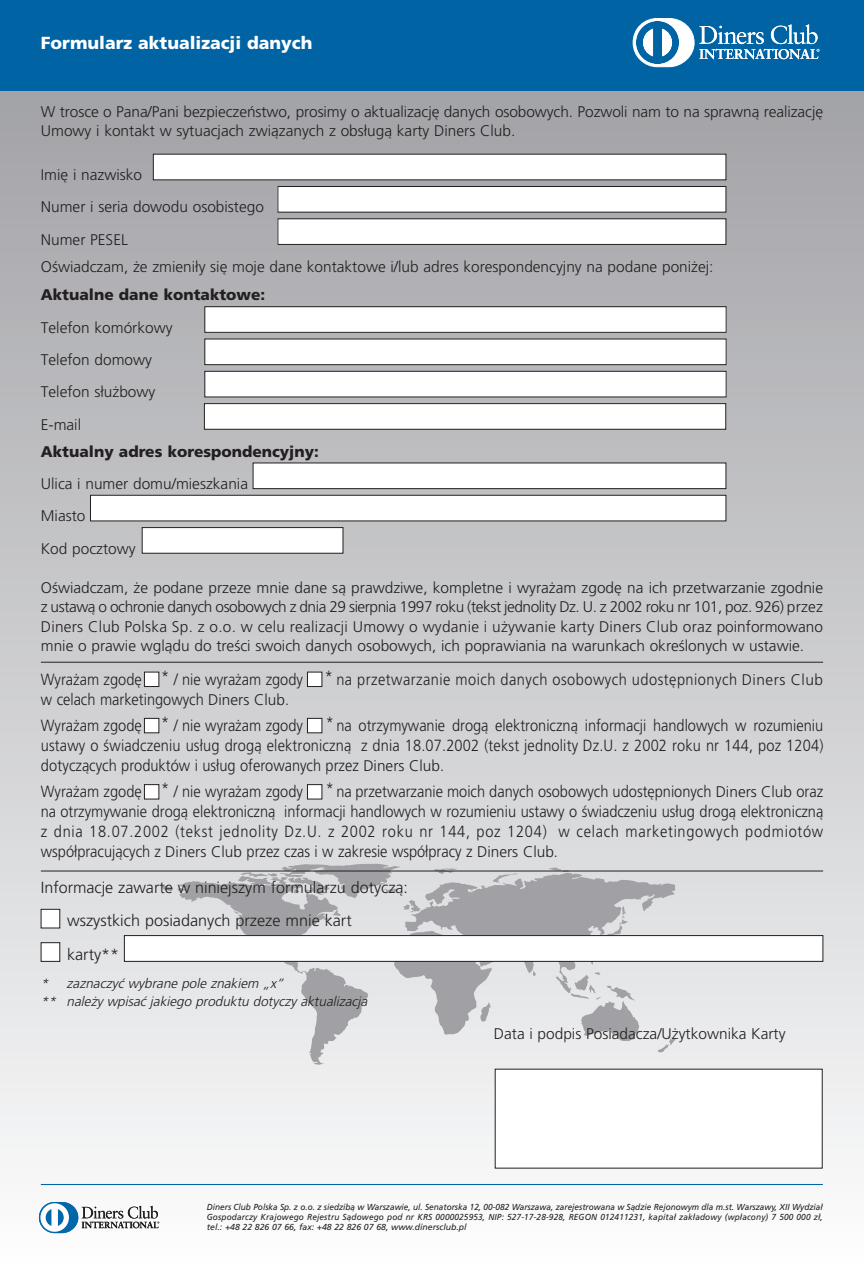
<style>
.page{position:relative;width:864px;height:1263px;background:#fff}
.page>*{position:absolute;margin:0;border:0;box-sizing:border-box;transform-origin:0 0}
.t1{font:900 17.55px "Frutiger CE";color:#fff}
.t2{font:300 16.2px/20px "Frutiger CE";color:#231f20;text-align:justify;scale:.9 1}
.t3{font:300 16.2px "Frutiger CE";letter-spacing:.035em;color:#231f20;scale:.9 1}
.t4{font:300 16.2px/33.5px "Frutiger CE";color:#231f20}
.t5{font:300 16.05px "Frutiger CE";color:#231f20}
.t6{font:300 15.45px/32.2px "Frutiger CE";color:#231f20}
.t7{font:900 15.45px "Frutiger CE";color:#231f20}
.t8{font:italic 300 13.5px/17.7px "Frutiger CE";color:#231f20}
.t9{font:italic 8.7px/9.8px "Frutiger CE";color:#231f20;text-align:justify;scale:.95 1}
.s1{font-size:15.45px}
</style>
<div class="page">
<div style="left:0;top:89px;width:863px;height:1174px;background:linear-gradient(to bottom,#a1a1a5,#fbfbfc)"></div>
<div style="left:0;top:0;width:863px;height:91px;background:#0063a4"></div>
<svg style="left:39px;top:1202px;width:120px;height:31px"></svg>
<hr style="left:41px;top:1184px;width:781px;height:1px;background:#0063a4">
<svg style="left:632px;top:18px;width:187px;height:49px"></svg>
<svg style="left:162px;top:864px;width:513px;height:201px;background:#cfd0d2"></svg>
<hr style="left:41px;top:662px;width:781px;height:1px;background:#231f20">
<hr style="left:41px;top:871px;width:781px;height:1px;background:#231f20">
<div style="left:307px;top:672px;width:15px;height:14px;background:#fff"></div>
<div style="left:307px;top:672px;width:15px;height:15px;border:1px solid #231f20"></div>
<div style="left:307px;top:785px;width:15px;height:14px;background:#fff"></div>
<div style="left:307px;top:784px;width:15px;height:15px;border:1px solid #231f20"></div>
<div style="left:144px;top:785px;width:15px;height:14px;background:#fff"></div>
<div style="left:144px;top:784px;width:15px;height:15px;border:1px solid #231f20"></div>
<div style="left:307px;top:718px;width:15px;height:15px;background:#fff"></div>
<div style="left:307px;top:718px;width:15px;height:15px;border:1px solid #231f20"></div>
<div style="left:144px;top:718px;width:15px;height:15px;background:#fff"></div>
<div style="left:144px;top:718px;width:15px;height:15px;border:1px solid #231f20"></div>
<div style="left:124px;top:935px;width:698px;height:26px;background:#fff"></div>
<div style="left:124px;top:935px;width:698px;height:26px;border:1px solid #231f20"></div>
<div style="left:41px;top:943px;width:19px;height:18px;background:#fff"></div>
<div style="left:41px;top:942px;width:19px;height:19px;border:1px solid #231f20"></div>
<div style="left:41px;top:909px;width:19px;height:19px;background:#fff"></div>
<div style="left:41px;top:909px;width:19px;height:19px;border:1px solid #231f20"></div>
<div style="left:144px;top:672px;width:15px;height:14px;background:#fff"></div>
<div style="left:144px;top:672px;width:15px;height:15px;border:1px solid #231f20"></div>
<div style="left:278px;top:219px;width:447px;height:25px;background:#fff"></div>
<div style="left:277px;top:218px;width:449px;height:27px;border:1px solid #231f20"></div>
<div style="left:278px;top:186px;width:447px;height:26px;background:#fff"></div>
<div style="left:277px;top:186px;width:449px;height:26px;border:1px solid #231f20"></div>
<div style="left:153px;top:154px;width:572px;height:26px;background:#fff"></div>
<div style="left:142px;top:528px;width:201px;height:25px;background:#fff"></div>
<div style="left:142px;top:527px;width:201px;height:26px;border:1px solid #231f20"></div>
<div style="left:90px;top:495px;width:635px;height:26px;background:#fff"></div>
<div style="left:90px;top:495px;width:636px;height:26px;border:1px solid #231f20"></div>
<div style="left:253px;top:463px;width:472px;height:26px;background:#fff"></div>
<div style="left:253px;top:463px;width:473px;height:26px;border:1px solid #231f20"></div>
<div style="left:205px;top:307px;width:520px;height:25px;background:#fff"></div>
<div style="left:204px;top:306px;width:522px;height:27px;border:1px solid #231f20"></div>
<div style="left:205px;top:339px;width:520px;height:26px;background:#fff"></div>
<div style="left:204px;top:339px;width:522px;height:26px;border:1px solid #231f20"></div>
<div style="left:205px;top:371px;width:520px;height:26px;background:#fff"></div>
<div style="left:204px;top:371px;width:522px;height:26px;border:1px solid #231f20"></div>
<div style="left:204px;top:404px;width:521px;height:25px;background:#fff"></div>
<div style="left:204px;top:403px;width:521px;height:27px;border:1px solid #231f20"></div>
<div style="left:495px;top:1069px;width:326px;height:99px;background:#fff"></div>
<p class="t1" style="left:41px;top:33px;width:273px">Formularz aktualizacji danych</p>
<p class="t6" style="left:41px;top:101px;width:783px;line-height:19.5px">W trosce o Pana/Pani bezpieczeƒstwo, prosimy o aktualizacj´ danych osobowych. Pozwoli nam to na sprawnà realizacj´<br>Umowy i kontakt w sytuacjach zwiàzanych z obs∏ugà karty Diners Club.</p>
<p class="t6" style="left:41px;top:159px;width:224px">Imi´ i nazwisko<br>Numer i seria dowodu osobistego<br>Numer PESEL</p>
<p class="t6" style="left:41px;top:250px;width:674px">OÊwiadczam, ˝e zmieni∏y si´ moje dane kontaktowe i/lub adres korespondencyjny na podane poni˝ej:</p>
<p class="t7" style="left:41px;top:286px;width:226px">Aktualne dane kontaktowe:</p>
<p class="t6" style="left:41px;top:311px;width:133px">Telefon komórkowy<br>Telefon domowy<br>Telefon s∏u˝bowy<br>E-mail</p>
<p class="t7" style="left:41px;top:442px;width:279px">Aktualny adres korespondencyjny:</p>
<p class="t6" style="left:41px;top:467px;width:209px">Ulica i numer domu/mieszkania<br>Miasto<br>Kod pocztowy</p>
<p class="t6" style="left:41px;top:577px;width:783px;line-height:19.5px;text-align:justify">OÊwiadczam, ˝e podane przeze mnie dane sà prawdziwe, kompletne i wyra˝am zgod´ na ich przetwarzanie zgodnie z ustawà o ochronie danych osobowych z dnia 29 sierpnia 1997 roku (tekst jednolity Dz. U. z 2002 roku nr 101, poz. 926) przez Diners Club Polska Sp. z o.o. w celu realizacji Umowy o wydanie i u˝ywanie karty Diners Club oraz poinformowano mnie o prawie wglàdu do treÊci swoich danych osobowych, ich poprawiania na warunkach okreÊlonych w ustawie.</p>
<p class="t2" style="left:41px;top:669px;width:292px">Wyra˝am zgod´ * / nie wyra˝am zgody</p>
<p class="t3" style="left:325px;top:670px;width:555px">* na przetwarzanie moich danych osobowych udost´pnionych <span class="s1">Diners Club</span></p>
<p class="t2" style="left:41px;top:686px;width:292px;line-height:26.4px">w celach marketingowych <span class="s1">Diners Club</span>.<br>Wyra˝am zgod´ * / nie wyra˝am zgody</p>
<p class="t2" style="left:41px;top:715px;width:870px;text-indent:285px">* na otrzymywanie drogà elektronicznà informacji handlowych w rozumieniu ustawy o Êwiadczeniu us∏ug drogà elektronicznà z dnia 18.07.2002 (tekst jednolity Dz.U. z 2002 roku nr 144, poz 1204) dotyczàcych produktów i us∏ug oferowanych przez <span class="s1">Diners Club</span>.</p>
<p class="t2" style="left:41px;top:782px;width:292px">Wyra˝am zgod´ * / nie wyra˝am zgody</p>
<p class="t2" style="left:41px;top:782px;width:870px;text-indent:285px">* na przetwarzanie moich danych osobowych udost´pnionych <span class="s1">Diners Club</span> oraz na otrzymywanie drogà elektronicznà informacji handlowych w rozumieniu ustawy o Êwiadczeniu us∏ug drogà elektronicznà z dnia 18.07.2002 (tekst jednolity Dz.U. z 2002 roku nr 144, poz 1204) w celach marketingowych podmiotów wspó∏pracujàcych z <span class="s1">Diners Club</span> przez czas i w zakresie wspó∏pracy z <span class="s1">Diners Club</span>.</p>
<p class="t5" style="left:41px;top:878px;width:368px">Informacje zawarte w niniejszym formularzu dotyczà:</p>
<p class="t4" style="left:67px;top:904px;width:286px">wszystkich posiadanych przeze mnie kart karty**</p>
<p class="t8" style="left:41px;top:974px;width:330px">* zaznaczyç wybrane pole znakiem „x”<br>** nale˝y wpisaç jakieg o produktu dotyczy aktualizacja</p>
<p class="t6" style="left:493px;top:1017px;width:293px">Data i podpis Posiadacza/U˝ytkownika Karty</p>
<p class="t9" style="left:207px;top:1202px;width:649px">Diners Club Polska Sp. z o.o. z siedzibà w Warszawie, ul. Senatorska 12, 00-082 Warszawa, zarejestrowana w Sàdzie Rejonowym dla m.st. Warszawy, XII Wydzia∏ Gospodarczy Krajowego Rejestru Sàdowego pod nr KRS 0000025953, NIP: 527-17-28-928, REGON 012411231, kapita∏ zak∏adowy (wp∏acony) 7 500 000 z∏, tel.: +48 22 826 07 66, fax: +48 22 826 07 68, www.dinersclub.pl</p>
</div>
